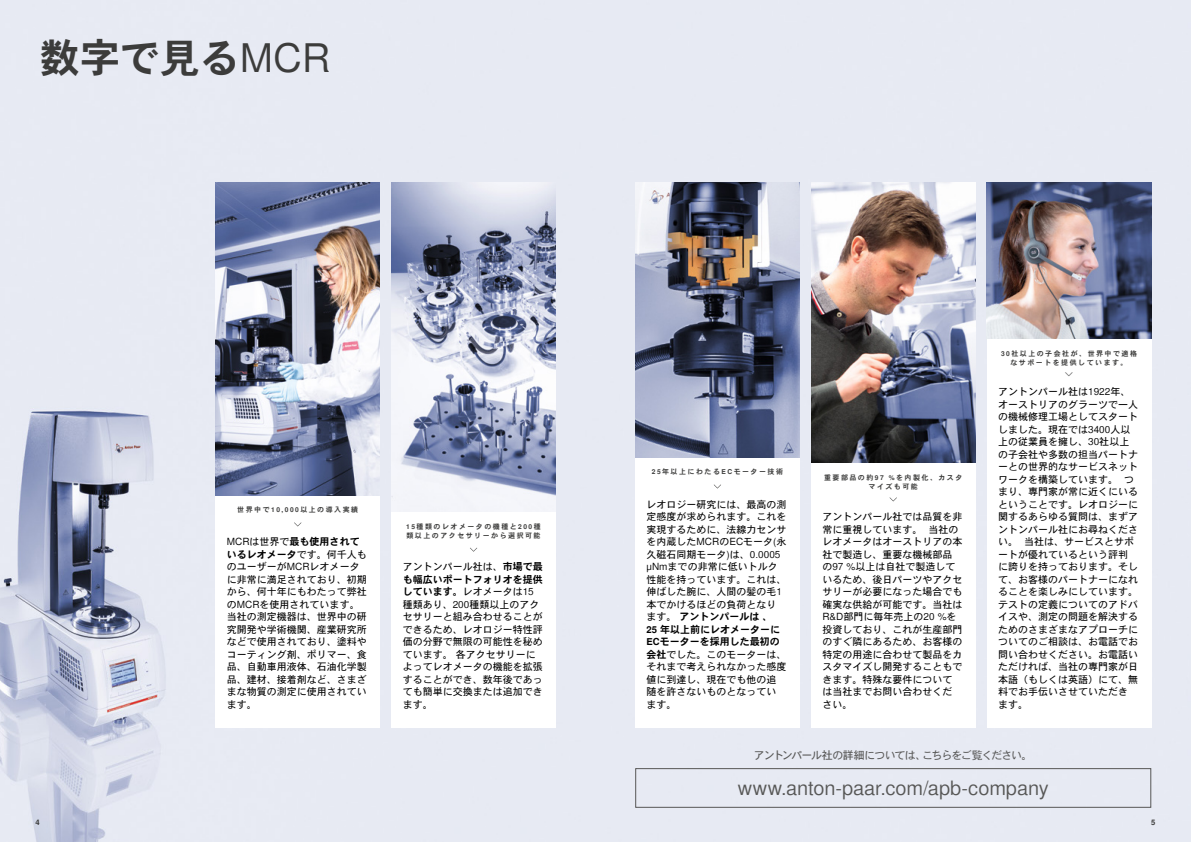
<style>
.page{position:relative;width:1191px;height:842px;background:#fff}
.page>*{position:absolute;margin:0;border:0;box-sizing:border-box;transform-origin:0 0}
.t1{font:700 40px "URW Heisei Gothic";color:#3c3c3b}
.t2{font:20px "URW Heisei Gothic";letter-spacing:-.005em;color:#575756}
.t3{font:11px "URW Heisei Gothic";letter-spacing:-.095em;color:#575756}
.t4{font:10px/12.5px "URW Heisei Gothic";color:#000}
.t5{font:700 8px "URW Heisei Gothic";color:#3c3c3b}
.t6{font:700 7px/9px "URW Heisei Gothic";letter-spacing:.21em;color:#3c3c3b;text-align:center}
.s1{font-weight:400}
.s2{font-weight:700}
</style>
<div class="page">
<img style="left:0;top:0;width:1191px;height:842px">
<img style="left:811px;top:183px;width:164px;height:280px">
<img style="left:986px;top:183px;width:165px;height:156px">
<img style="left:635px;top:183px;width:164px;height:275px">
<img style="left:215px;top:183px;width:165px;height:312px">
<img style="left:391px;top:183px;width:165px;height:329px">
<div style="left:391px;top:512px;width:165px;height:216px;background:#fff"></div>
<svg style="left:470px;top:548px;width:7px;height:4px"></svg>
<div style="left:811px;top:463px;width:164px;height:265px;background:#fff"></div>
<svg style="left:889px;top:497px;width:8px;height:4px"></svg>
<div style="left:986px;top:339px;width:165px;height:389px;background:#fff"></div>
<div style="left:635px;top:458px;width:164px;height:270px;background:#fff"></div>
<svg style="left:713px;top:484px;width:8px;height:5px"></svg>
<div style="left:215px;top:496px;width:165px;height:232px;background:#fff"></div>
<svg style="left:294px;top:522px;width:7px;height:4px"></svg>
<div style="left:635px;top:768px;width:516px;height:40px;border:1px solid #575756"></div>
<svg style="left:556px;top:594px;width:431px;height:26px"></svg>
<h1 class="t1" style="left:40px;top:36px;width:293px">数字で見る<span class="s1">MCR</span></h1>
<p class="t6" style="left:237px;top:506px;width:122px">世界中で10,000以上の導入実績</p>
<p class="t4" style="left:227px;top:535px;width:141px">MCRは世界で<span class="s2">最も使用されているレオメータ</span>です。何千人ものユーザーがMCRレオメータに非常に満足されており、初期から、何十年にもわたって弊社のMCRを使用されています。当社の測定機器は、世界中の研究開発や学術機関、産業研究所などで使用されており、塗料やコーティング剤、ポリマー、食品、自動車用液体、石油化学製品、建材、接着剤など、さまざまな物質の測定に使用されています。</p>
<p class="t6" style="left:406px;top:522px;width:136px;text-align:left">15種類のレオメータの機種と200種類以上のアクセサリーから選択可能</p>
<p class="t4" style="left:403px;top:560px;width:141px">アントンパール社は、<span class="s2">市場で最も幅広いポートフォリオを提供しています。</span>レオメータは15種類あり、200種類以上のアクセサリーと組み合わせることができるため、レオロジー特性評価の分野で無限の可能性を秘めています。各アクセサリーによってレオメータの機能を拡張することができ、数年後であっても簡単に交換または追加できます。</p>
<p class="t6" style="left:652px;top:468px;width:133px">25年以上にわたるECモーター技術</p>
<p class="t4" style="left:646px;top:497px;width:141px">レオロジー研究には、最高の測定感度が求められます。これを実現するために、法線力センサを内蔵したMCRのECモータ(永久磁石同期モータ)は、0.0005 μNmまでの非常に低いトルク性能を持っています。これは、伸ばした腕に、人間の髪の毛1本でかけるほどの負荷となります。<span class="s2">アントンパールは 、<br>25 年以上前にレオメーターに<br>ECモーターを採用した最初の会社</span>でした。このモーターは、それまで考えられなかった感度値に到達し、現在でも他の追随を許さないものとなっています。</p>
<p class="t6" style="left:824px;top:473px;width:140px">重要部品の約97 %を内製化、カスタマイズも可能</p>
<p class="t4" style="left:822px;top:510px;width:141px">アントンパール社では品質を非常に重視しています。 当社のレオメータはオーストリアの本社で製造し、重要な機械部品の97 %以上は自社で製造しているため、後日パーツやアクセサリーが必要になった場合でも確実な供給が可能です。当社は<br>R&amp;D部門に毎年売上の20 %を投資しており、これが生産部門のすぐ隣にあるため、お客様の特定の用途に合わせて製品をカスタマイズし開発することもできます。特殊な要件については当社までお問い合わせください。</p>
<p class="t6" style="left:1001px;top:349px;width:137px">30社以上の子会社が、世界中で適格なサポートを提供しています。</p>
<p class="t4" style="left:998px;top:385px;width:141px">アントンパール社は1922年、オーストリアのグラーツで一人の機械修理工場としてスタートしました。現在では3400人以上の従業員を擁し、30社以上の子会社や多数の担当パートナーとの世界的なサービスネットワークを構築しています。 つまり、専門家が常に近くにいるということです。レオロジーに関するあらゆる質問は、まずアントンパール社にお尋ねください。 当社は、サービスとサポートが優れているという評判に誇りを持っております。そして、お客様のパートナーになれることを楽しみにしています。テストの定義についてのアドバイスや、測定の問題を解決するためのさまざまなアプローチについてのご相談は、お電話でお問い合わせください。お電話いただければ、当社の専門家が日本語（もしくは英語）にて、無料でお手伝いさせていただきます。</p>
<p class="t3" style="left:754px;top:747px;width:280px">アントンパール社の詳細については、こちらをご覧ください。</p>
<h2 class="t2" style="left:737px;top:774px;width:312px">www.anton-paar.com/apb-company</h2>
<p class="t5" style="left:35px;top:817px;width:6px">4</p>
<p class="t5" style="left:1151px;top:817px;width:6px">5</p>
</div>
